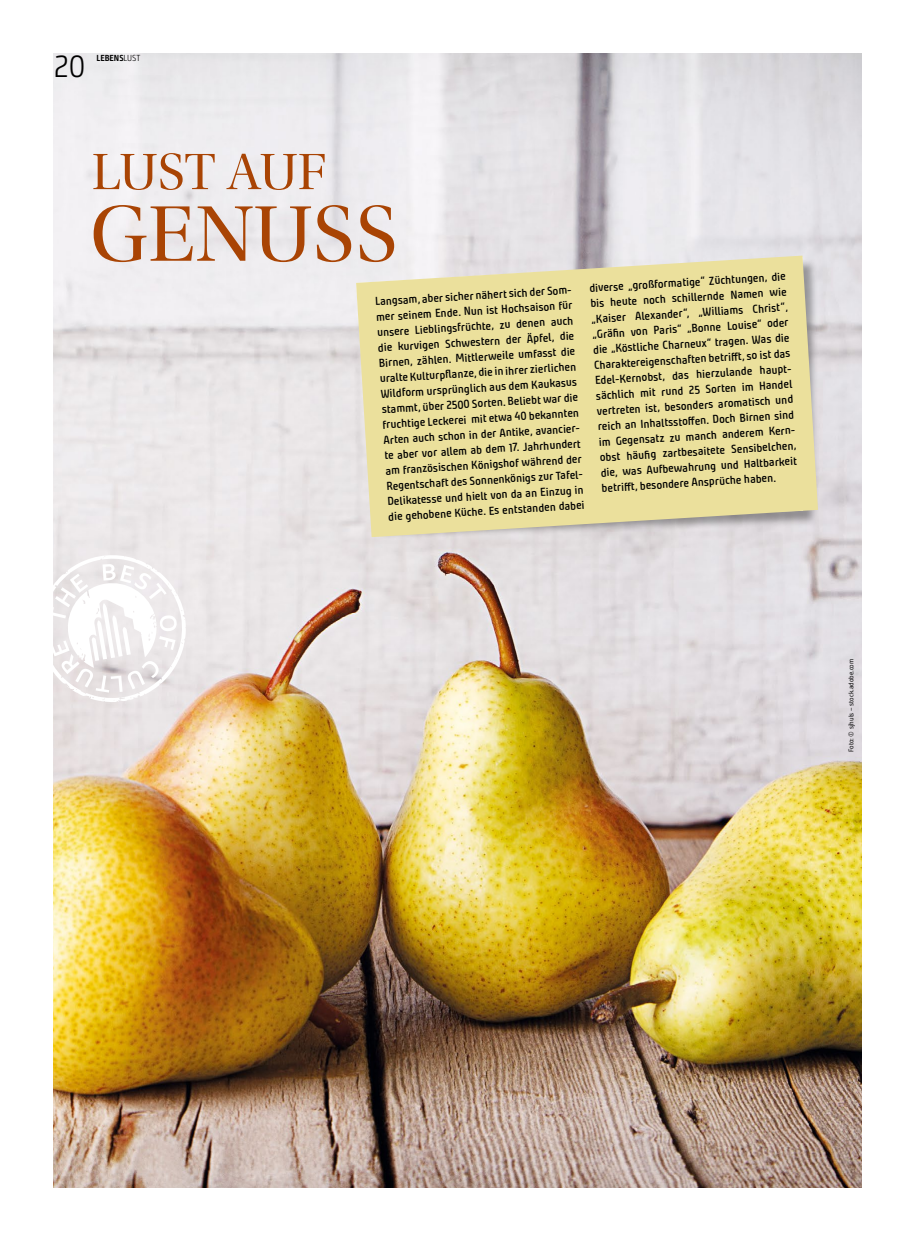
<style>
.page{position:relative;width:904px;height:1241px;background:#fff}
.page>*{position:absolute;margin:0;border:0;box-sizing:border-box;transform-origin:0 0}
.t1{font:82.25px "Utopia Std Disp";letter-spacing:.01em;color:#a94404}
.t2{font:53.25px "Utopia Std Disp";letter-spacing:-.02em;color:#a94404}
.t3{font:30.62px "Bunday Clean Se Ligh";color:#000}
.t4{font:700 11.5px/15.4px "Bunday Clean Se";color:#000}
.t5{font:700 8.75px "Bunday Clean";color:#000}
.t6{font:6.88px "Bunday Clean";color:#000}
.s1{font-family:"Bunday Clean Se Ligh";font-weight:400}
</style>
<div class="page">
<img style="left:53px;top:53px;width:808px;height:1134px">
<svg style="left:356px;top:255px;width:462px;height:282px;background:#e8dea3"></svg>
<svg style="left:53px;top:553px;width:133px;height:149px"></svg>
<h3 class="t3" style="left:54px;top:47px;width:33px">20</h3>
<p class="t5" style="left:97px;top:52px;width:45px">LEBENS<span class="s1">LUST</span></p>
<h2 class="t2" style="left:92px;top:143px;width:236px">LUST AUF</h2>
<h1 class="t1" style="left:90px;top:190px;width:309px">GENUSS</h1>
<p class="t4" style="left:589px;top:279px;width:201px;rotate:-3deg">diverse „großformatige“ Züchtungen, die bis heute noch schillernde Namen wie „Kaiser Alexander“, „Williams Christ“‚ „Gräfi n von Paris“ „Bonne Louise“ oder die „Köstliche Charneux“ tragen. Was die Charaktereigenschaften betriff t, so ist das Edel-Kernobst, das hierzulande haupt&shy;sächlich mit rund 25 Sorten im Handel vertreten ist, besonders aromatisch und reich an Inhaltsstoff en. Doch Birnen sind im Gegensatz zu manch anderem Kern&shy;obst häufi g zartbesaitete Sensibelchen, die, was Aufbewahrung und Haltbarkeit betriff t, besondere Ansprüche haben.</p>
<p class="t4" style="left:375px;top:293px;width:201px;rotate:-3deg">Langsam, aber sicher nähert sich der Som&shy;mer seinem Ende. Nun ist Hochsaison für unsere Lieblingsfrüchte, zu denen auch die kurvigen Schwestern der Äpfel, die Birnen, zählen. Mittlerweile umfasst die uralte Kulturpfl anze, die in ihrer zierlichen Wildform ursprünglich aus dem Kaukasus stammt, über 2500 Sorten. Beliebt war die fruchtige Leckerei mit etwa 40 bekannten Arten auch schon in der Antike, avancier&shy;te aber vor allem ab dem 17. Jahrhundert am französischen Königshof während der Regentschaft des Sonnenkönigs zur Tafel-Delikatesse und hielt von da an Einzug in die gehobene Küche. Es entstanden dabei</p>
<p class="t6" style="left:846px;top:751px;width:94px;rotate:-90deg">Foto: © sjhuls – stock.adobe.com</p>
</div>
